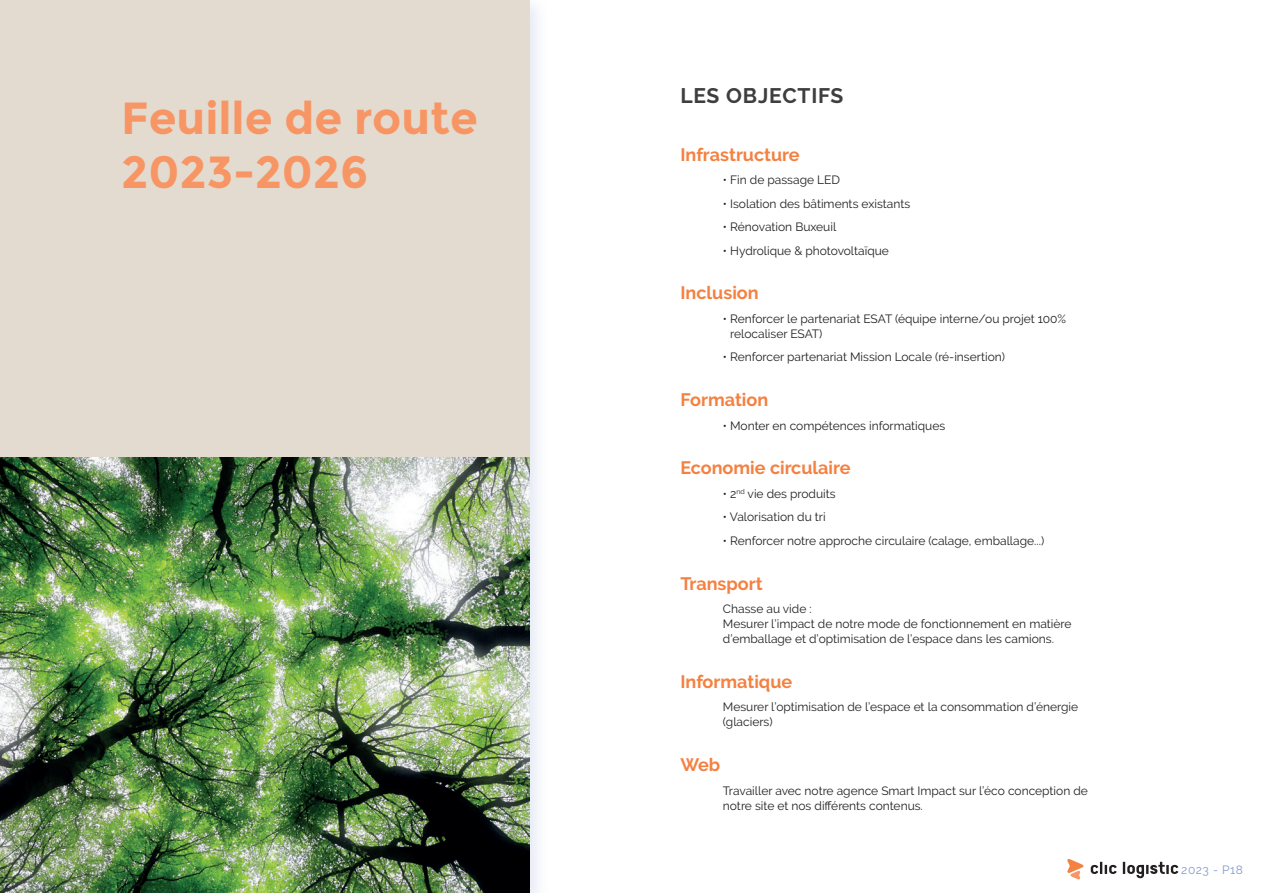
<style>
.page{position:relative;width:1263px;height:893px;background:#fff}
.page>*{position:absolute;margin:0;border:0;box-sizing:border-box;transform-origin:0 0}
.t1{font:700 45px/54px "Montserrat";color:#f79664}
.t2{font:700 21px "Raleway";letter-spacing:.04em;color:#3e3e3f}
.t3{font:700 18px "Raleway";color:#f48141}
.t4{font:12px/15px "Raleway";color:#231f20}
.t5{font:12px "Raleway";letter-spacing:.04em;color:#8499ce}
</style>
<div class="page">
<svg style="left:1067px;top:859px;width:17px;height:20px"></svg>
<svg style="left:1091px;top:862px;width:26px;height:12px"></svg>
<svg style="left:1123px;top:862px;width:55px;height:17px"></svg>
<div style="left:0;top:0;width:550px;height:893px;background:#7990c9;opacity:.2"></div>
<div style="left:0;top:0;width:529px;height:893px;background:#e3dbcf"></div>
<img style="left:0;top:457px;width:529px;height:436px">
<h1 class="t1" style="left:121px;top:91px;width:358px">Feuille de route<br>2023-2026</h1>
<h2 class="t2" style="left:680px;top:84px;width:165px">LES OBJECTIFS</h2>
<h3 class="t3" style="left:680px;top:144px;width:121px">Infrastructure</h3>
<p class="t4" style="left:723px;top:172px;width:119px">• Fin de passage LED</p>
<p class="t4" style="left:723px;top:196px;width:189px">• Isolation des bâtiments existants</p>
<p class="t4" style="left:723px;top:219px;width:115px">• Rénovation Buxeuil</p>
<p class="t4" style="left:723px;top:243px;width:168px">• Hydrolique &amp; photovoltaïque</p>
<h3 class="t3" style="left:680px;top:283px;width:80px">Inclusion</h3>
<p class="t4" style="left:730px;top:311px;width:337px;text-indent:-7px">• Renforcer le partenariat ESAT (équipe interne/ou projet 100% relocaliser ESAT)</p>
<p class="t4" style="left:723px;top:350px;width:284px">• Renforcer partenariat Mission Locale (ré-insertion)</p>
<h3 class="t3" style="left:680px;top:389px;width:89px">Formation</h3>
<p class="t4" style="left:723px;top:418px;width:224px">• Monter en compétences informatiques</p>
<h3 class="t3" style="left:680px;top:458px;width:172px">Economie circulaire</h3>
<p class="t4" style="left:723px;top:486px;width:114px">• 2<sup>nd</sup> vie des produits</p>
<p class="t4" style="left:723px;top:510px;width:104px">• Valorisation du tri</p>
<p class="t4" style="left:723px;top:533px;width:323px">• Renforcer notre approche circulaire (calage, emballage...)</p>
<h3 class="t3" style="left:680px;top:573px;width:84px">Transport</h3>
<p class="t4" style="left:723px;top:601px;width:350px">Chasse au vide :<br>Mesurer l’impact de notre mode de fonctionnement en matière d’emballage et d’optimisation de l’espace dans les camions.</p>
<h3 class="t3" style="left:680px;top:671px;width:113px">Informatique</h3>
<p class="t4" style="left:723px;top:700px;width:357px">Mesurer l’optimisation de l’espace et la consommation d’énergie (glaciers)</p>
<h3 class="t3" style="left:680px;top:755px;width:41px">Web</h3>
<p class="t4" style="left:723px;top:783px;width:366px">Travailler avec notre agence Smart Impact sur l’éco conception de notre site et nos différents contenus.</p>
<p class="t5" style="left:1181px;top:863px;width:63px">2023 - P18</p>
</div>
